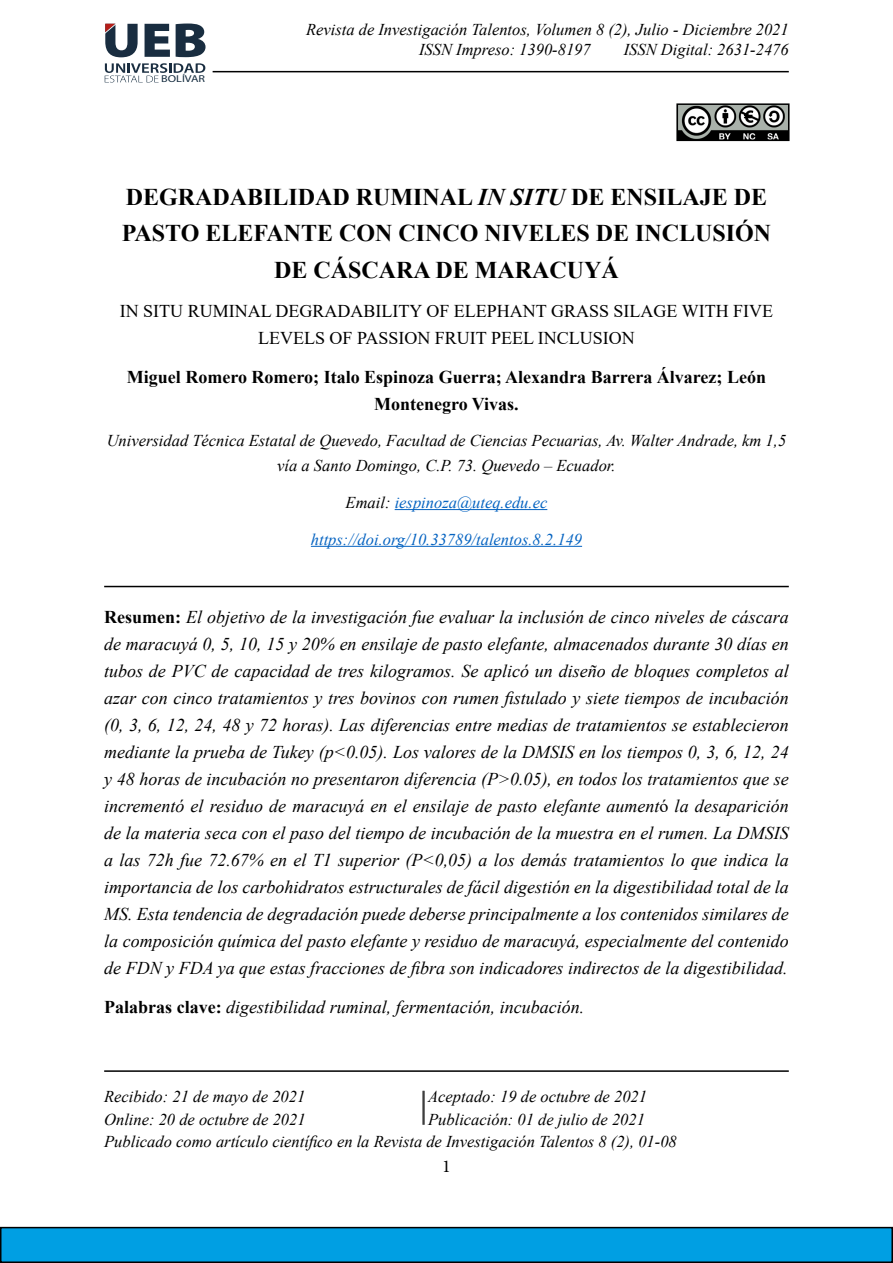
<style>
.page{position:relative;width:893px;height:1263px;background:#fff}
.page>*{position:absolute;margin:0;border:0;box-sizing:border-box;transform-origin:0 0}
.t1{font:700 24px/36px "Times New Roman";color:#000;text-align:center}
.t2{font:italic 18px/27px "Times New Roman";color:#000;text-align:justify}
.t3{font:18px/27px "Times New Roman";color:#000;text-align:center}
.t4{font:700 18px/27px "Times New Roman";color:#000;text-align:center}
.t5{font:18px "Minion Pro";color:#000}
.t6{font:italic 16.5px/19.8px "Times New Roman";color:#000}
.t7{font:italic 16.5px "Times New Roman";color:#0563c1}
.t8{font:10.05px "Myriad Pro";color:#162d40;scale:1.22 1}
.s1{font-style:italic}
.s2{color:#000}
.s3{font-weight:700;font-style:normal}
.s4{font-style:normal}
</style>
<div class="page">
<hr style="left:213px;top:71px;width:576px;height:1px;background:#000">
<div style="left:1px;top:1227px;width:891px;height:35px;background:#009fe3"></div>
<div style="left:0;top:1227px;width:893px;height:36px;border:2px solid #000"></div>
<hr style="left:395px;top:509px;width:152px;height:1px;background:#0563c1">
<hr style="left:311px;top:546px;width:271px;height:1px;background:#0563c1">
<svg style="left:145px;top:24px;width:25px;height:33px"></svg>
<svg style="left:176px;top:24px;width:30px;height:33px"></svg>
<svg style="left:105px;top:23px;width:33px;height:34px"></svg>
<svg style="left:105px;top:63px;width:100px;height:19px"></svg>
<hr style="left:104px;top:1070px;width:685px;height:2px;background:#000">
<hr style="left:424px;top:1091px;width:1px;height:34px;background:#000">
<hr style="left:423px;top:1091px;width:1px;height:34px;background:#000">
<img style="left:679px;top:106px;width:107px;height:32px">
<div style="left:676px;top:103px;width:113px;height:38px;border:2px solid #000"></div>
<hr style="left:104px;top:586px;width:685px;height:1px;background:#000">
<p class="t8" style="left:161px;top:73px;width:37px">BOLÍVAR</p>
<p class="t6" style="left:419px;top:19px;width:371px;text-indent:-113px">Revista de Investigación Talentos, Volumen 8 (2), Julio - Diciembre 2021<br>ISSN Impreso: 1390-8197</p>
<p class="t6" style="left:624px;top:39px;width:166px">ISSN Digital: 2631-2476</p>
<h1 class="t1" style="left:122px;top:179px;width:651px">DEGRADABILIDAD RUMINAL <span class="s1">IN SITU</span> DE ENSILAJE DE<br>PASTO ELEFANTE CON CINCO NIVELES DE INCLUSIÓN<br>DE CÁSCARA DE MARACUYÁ</h1>
<p class="t3" style="left:120px;top:296px;width:655px">IN SITU RUMINAL DEGRADABILITY OF ELEPHANT GRASS SILAGE WITH FIVE<br>LEVELS OF PASSION FRUIT PEEL INCLUSION</p>
<p class="t4" style="left:127px;top:362px;width:641px">Miguel Romero Romero; Italo Espinoza Guerra; Alexandra Barrera Álvarez; León<br>Montenegro Vivas.</p>
<p class="t6" style="left:107px;top:428px;width:681px;line-height:24.8px;text-align:center">Universidad Técnica Estatal de Quevedo, Facultad de Ciencias Pecuarias, Av. Walter Andrade, km 1,5 vía a Santo Domingo, C.P. 73. Quevedo – Ecuador.</p>
<p class="t7" style="left:346px;top:491px;width:203px"><span class="s2">Email:</span> iespinoza@uteq.edu.ec</p>
<p class="t7" style="left:311px;top:528px;width:273px">https://doi.org/10.33789/talentos.8.2.149</p>
<p class="t2" style="left:104px;top:603px;width:686px"><span class="s3">Resumen:</span> El objetivo de la investigación fue evaluar la inclusión de cinco niveles de cáscara de maracuyá 0, 5, 10, 15 y 20% en ensilaje de pasto elefante, almacenados durante 30 días en tubos de PVC de capacidad de tres kilogramos. Se aplicó un diseño de bloques completos al azar con cinco tratamientos y tres bovinos con rumen fistulado y siete tiempos de incubación (0, 3, 6, 12, 24, 48 y 72 horas). Las diferencias entre medias de tratamientos se establecieron mediante la prueba de Tukey (p&lt;0.05). Los valores de la DMSIS en los tiempos 0, 3, 6, 12, 24 y 48 horas de incubación no presentaron diferencia (P&gt;0.05), en todos los tratamientos que se incrementó el residuo de maracuyá en el ensilaje de pasto elefante aument<span class="s4">ó</span> la desaparición de la materia seca con el paso del tiempo de incubación de la muestra en el rumen. La DMSIS a las 72h fue 72.67% en el T1 superior (P&lt;0,05) a los demás tratamientos lo que indica la importancia de los carbohidratos estructurales de fácil digestión en la digestibilidad total de la MS. Esta tendencia de degradación puede deberse principalmente a los contenidos similares de la composición química del pasto elefante y residuo de maracuyá, especialmente del contenido de FDN y FDA ya que estas fracciones de fibra son indicadores indirectos de la digestibilidad.</p>
<p class="t2" style="left:104px;top:993px;width:481px"><span class="s3">Palabras clave:</span> digestibilidad ruminal, fermentación, incubación.</p>
<p class="t6" style="left:104px;top:1086px;width:203px">Recibido: 21 de mayo de 2021</p>
<p class="t6" style="left:428px;top:1086px;width:220px">Aceptado: 19 de octubre de 2021</p>
<p class="t6" style="left:104px;top:1109px;width:203px">Online: 20 de octubre de 2021</p>
<p class="t6" style="left:104px;top:1107px;width:574px;line-height:22.5px;text-indent:324px">Publicación: 01 de julio de 2021<br>Publicado como artículo científico en la Revista de Investigación Talentos 8 (2), 01-08</p>
<p class="t5" style="left:442px;top:1154px;width:10px">1</p>
</div>
